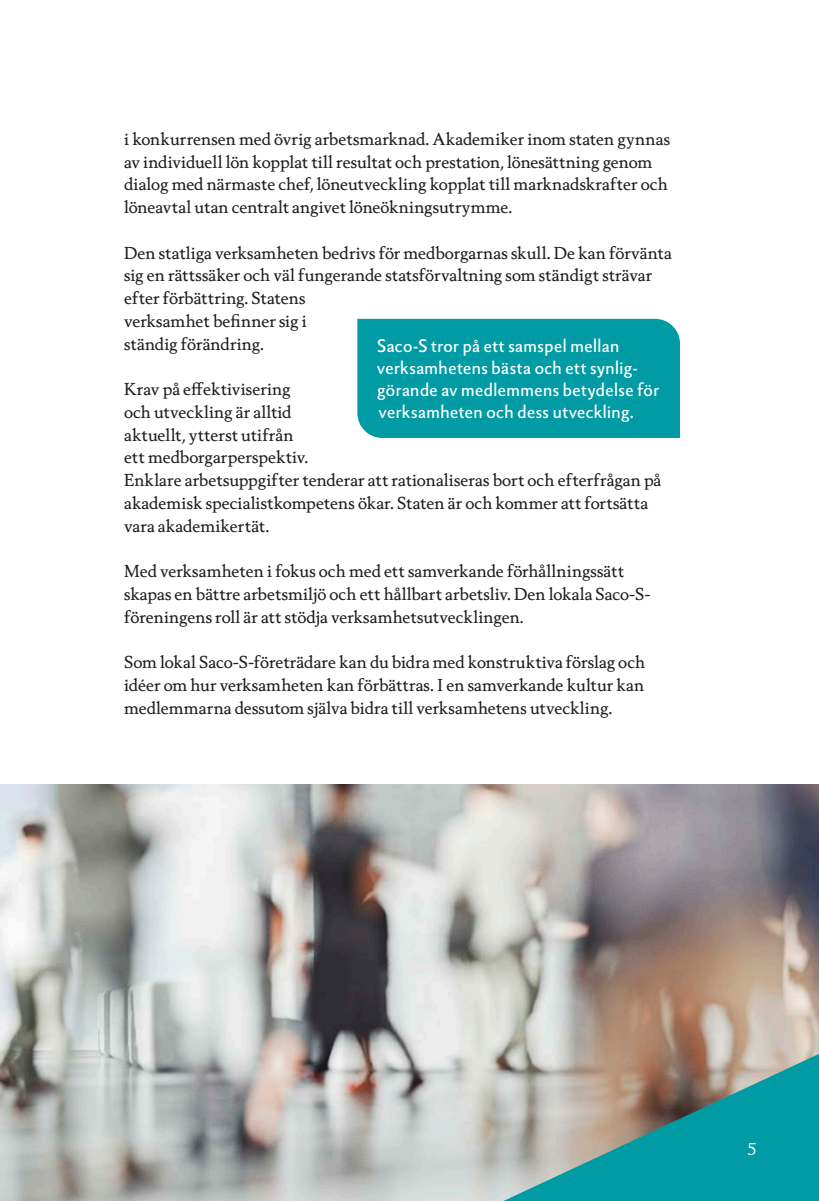
<style>
.page{position:relative;width:819px;height:1201px;background:#fff}
.page>*{position:absolute;margin:0;border:0;box-sizing:border-box;transform-origin:0 0}
.t1{font:17.5px/21.9px "Berling Nova Sans Pro";letter-spacing:.025em;color:#fff}
.t2{font:17.5px "Berling Nova Text Pro";color:#fff}
.t3{font:16.62px/22.8px "Berling Nova Text Pro";color:#1d1d1b}
</style>
<div class="page">
<img style="left:0;top:784px;width:819px;height:416px">
<div style="left:357px;top:319px;width:323px;height:119px;background:#009ba4"></div>
<svg style="left:453px;top:1041px;width:366px;height:159px;background:#6fa5a2"></svg>
<p class="t3" style="left:124px;top:127px;width:547px">i konkurrensen med övrig arbetsmarknad. Akademiker inom staten gynnas av individuell lön kopplat till resultat och prestation, lönesättning genom dialog med närmaste chef, löneutveckling kopplat till marknadskrafter och löneavtal utan centralt angivet löneökningsutrymme.</p>
<p class="t3" style="left:124px;top:241px;width:549px">Den statliga verksamheten bedrivs för medborgarnas skull. De kan förvänta sig en rättssäker och väl fungerande statsförvaltning som ständigt strävar efter förbättring. Statens<br>verksamhet befinner sig i<br>ständig förändring.</p>
<p class="t3" style="left:124px;top:377px;width:538px">Krav på effektivisering<br>och utveckling är alltid<br>aktuellt, ytterst utifrån<br>ett medborgarperspektiv.<br>Enklare arbetsuppgifter tenderar att rationaliseras bort och efterfrågan på akademisk specialistkompetens ökar. Staten är och kommer att fortsätta vara akademikertät.</p>
<p class="t3" style="left:124px;top:559px;width:527px">Med verksamheten i fokus och med ett samverkande förhållningssätt skapas en bättre arbetsmiljö och ett hållbart arbetsliv. Den lokala Saco-S&shy;föreningens roll är att stödja verksamhetsutvecklingen.</p>
<p class="t3" style="left:124px;top:650px;width:522px;text-align:justify">Som lokal Saco-S-företrädare kan du bidra med konstruktiva förslag och idéer om hur verksamheten kan förbättras. I en samverkande kultur kan medlemmarna dessutom själva bidra till verksamhetens utveckling.</p>
<p class="t1" style="left:377px;top:334px;width:283px">Saco-S tror på ett samspel mellan verksamhetens bästa och ett synlig&shy;görande av medlemmens betydelse för verksamheten och dess utveckling.</p>
<p class="t2" style="left:747px;top:1133px;width:10px">5</p>
</div>
